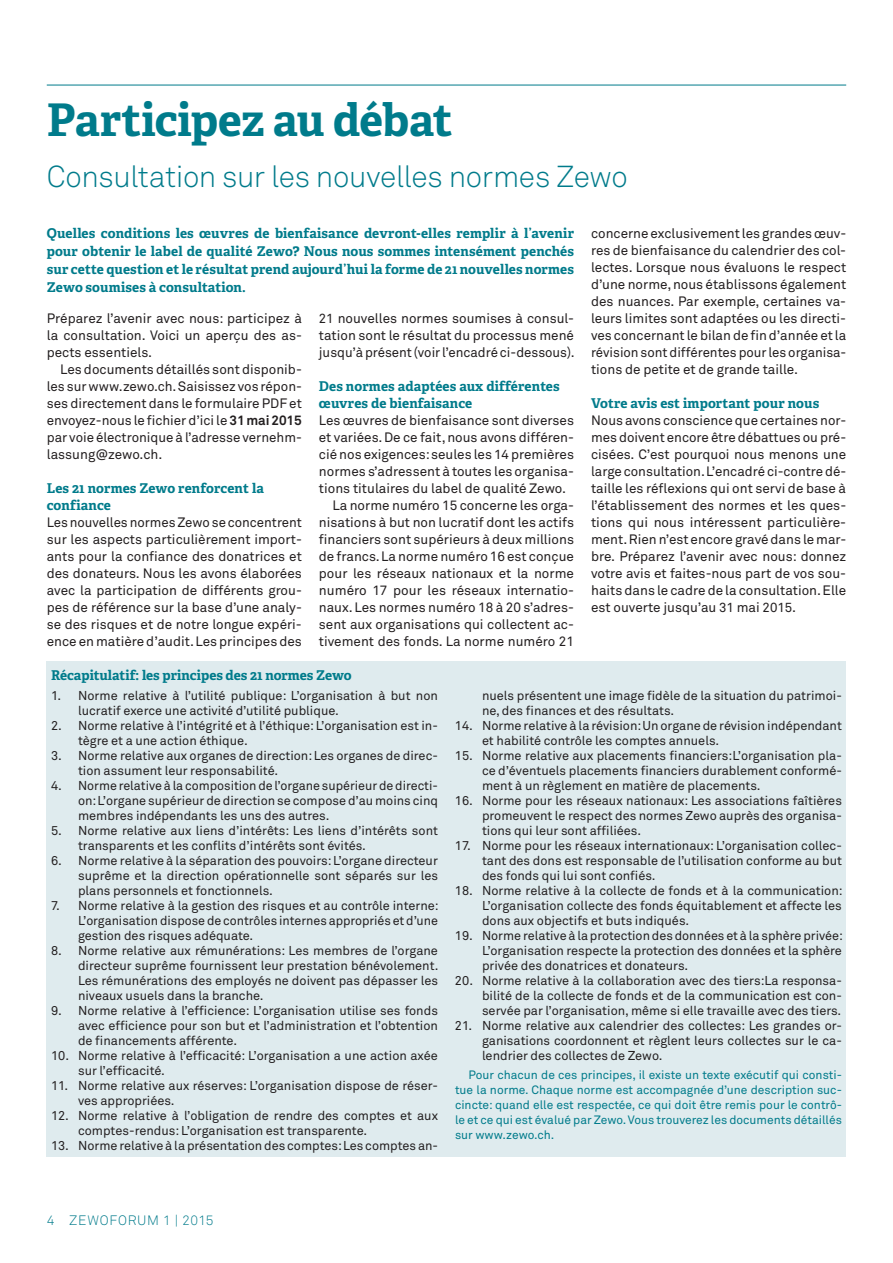
<style>
.page{position:relative;width:893px;height:1263px;background:#fff}
.page>*{position:absolute;margin:0;border:0;box-sizing:border-box;transform-origin:0 0}
.t1{font:700 45px "Adelle Basic";letter-spacing:-.015em;color:#007b8b}
.t2{font:300 30px "Akkurat Std";letter-spacing:-.015em;color:#007b8b}
.t3{font:13.5px/17px "Akkurat Std";color:#231f20;text-align:justify}
.t4{font:700 13.5px/18px "Adelle Basic";letter-spacing:.005em;color:#007b8b}
.t5{font:300 13.5px "Akkurat Std";letter-spacing:.05em;color:#007b8b}
.t6{font:12.75px/15px "Akkurat Std";color:#231f20;text-align:justify}
.t7{font:12px/15px "Akkurat Std";color:#007b8b;text-align:justify}
.s1{font-size:13.2px}
.s2{font-weight:700}
</style>
<div class="page">
<hr style="left:47px;top:85px;width:799px;height:1px;background:#007b8b">
<div style="left:47px;top:661px;width:799px;height:496px;background:#dfebee"></div>
<h1 class="t1" style="left:47px;top:91px;width:407px">Participez au débat</h1>
<h2 class="t2" style="left:47px;top:159px;width:582px">Consultation sur les nouvelles normes Zewo</h2>
<p class="t4" style="left:47px;top:224px;width:529px;text-align:justify">Quelles conditions les œuvres de bienfaisance devront-elles remplir à l’avenir pour obtenir le label de qualité Zewo? Nous nous sommes intensément penchés sur cette question et le résultat prend aujourd’hui la forme de <span class="s1">21</span> nouvelles normes Zewo soumises à consultation.</p>
<p class="t3" style="left:47px;top:310px;width:257px">Préparez l’avenir avec nous: participez à la consultation. Voici un aperçu des as&shy;pects essentiels.</p>
<p class="t3" style="left:47px;top:361px;width:257px;text-indent:14px">Les documents détaillés sont disponib&shy;les sur www.zewo.ch. Saisissez vos répon&shy;ses directement dans le formulaire PDF et envoyez-nous le fichier d’ici le <span class="s2">31 mai 2015 </span>par voie électronique à l’adresse vernehm&shy;lassung@zewo.ch.</p>
<p class="t4" style="left:47px;top:480px;width:219px;line-height:17px">Les 21 normes Zewo renforcent la confiance</p>
<p class="t3" style="left:47px;top:514px;width:257px">Les nouvelles normes Zewo se concentrent sur les aspects particulièrement import&shy;ants pour la confiance des donatrices et des donateurs. Nous les avons élaborées avec la participation de différents grou&shy;pes de référence sur la base d’une analy&shy;se des risques et de notre longue expéri&shy;ence en matière d’audit. Les principes des</p>
<p class="t3" style="left:319px;top:310px;width:257px"><span class="s1">21</span> nouvelles normes soumises à consul&shy;tation sont le résultat du processus mené jusqu’à présent (voir l’encadré ci-dessous).</p>
<p class="t4" style="left:319px;top:378px;width:242px;line-height:17px">Des normes adaptées aux différentes œuvres de bienfaisance</p>
<p class="t3" style="left:319px;top:412px;width:257px">Les œuvres de bienfaisance sont diverses</p>
<p class="t3" style="left:319px;top:429px;width:257px">et variées. De ce fait, nous avons différen-</p>
<p class="t3" style="left:319px;top:446px;width:257px">cié nos exigences: seules les <span class="s1">14</span> premières</p>
<p class="t3" style="left:319px;top:463px;width:257px">normes s’adressent à toutes les organisa-</p>
<p class="t3" style="left:319px;top:480px;width:249px">tions titulaires du label de qualité Zewo.</p>
<p class="t3" style="left:332px;top:497px;width:243px">La norme numéro 15 concerne les orga-</p>
<p class="t3" style="left:319px;top:514px;width:257px">nisations à but non lucratif dont les actifs</p>
<p class="t3" style="left:319px;top:531px;width:257px">financiers sont supérieurs à deux millions</p>
<p class="t3" style="left:319px;top:548px;width:257px">de francs. La norme numéro 16 est conçue</p>
<p class="t3" style="left:319px;top:565px;width:257px">pour les réseaux nationaux et la norme</p>
<p class="t3" style="left:319px;top:582px;width:257px">numéro 17 pour les réseaux internatio-</p>
<p class="t3" style="left:319px;top:599px;width:257px">naux. Les normes numéro 18 à 20 s’adres-</p>
<p class="t3" style="left:319px;top:616px;width:257px">sent aux organisations qui collectent ac-</p>
<p class="t3" style="left:319px;top:634px;width:257px">tivement des fonds. La norme numéro 21</p>
<p class="t3" style="left:591px;top:225px;width:257px">concerne exclusivement les grandes œuv&shy;res de bienfaisance du calendrier des col&shy;lectes. Lorsque nous évaluons le respect d’une norme, nous établissons également des nuances. Par exemple, certaines va&shy;leurs limites sont adaptées ou les directi&shy;ves concernant le bilan de fin d’année et la révision sont différentes pour les organisa&shy;tions de petite et de grande taille.</p>
<p class="t4" style="left:591px;top:394px;width:230px">Votre avis est important pour nous</p>
<p class="t3" style="left:591px;top:412px;width:257px">Nous avons conscience que certaines nor&shy;mes doivent encore être débattues ou pré&shy;cisées. C’est pourquoi nous menons une large consultation. L’encadré ci-contre dé&shy;taille les réflexions qui ont servi de base à l’établissement des normes et les ques&shy;tions qui nous intéressent particulière&shy;ment. Rien n’est encore gravé dans le mar&shy;bre. Préparez l’avenir avec nous: donnez votre avis et faites-nous part de vos sou&shy;haits dans le cadre de la consultation. Elle est ouverte jusqu’au <span class="s1">31</span> mai <span class="s1">2015</span>.</p>
<p class="t4" style="left:51px;top:667px;width:302px">Récapitulatif: les principes des 21 normes Zewo</p>
<p class="t6" style="left:78px;top:688px;width:361px;text-indent:-27px">1. Norme relative à l’utilité publique: L’organisation à but non lucratif exerce une activité d’utilité publique.</p>
<p class="t6" style="left:78px;top:718px;width:361px;text-indent:-27px">2. Norme relative à l’intégrité et à l’éthique: L’organisation est in&shy;tègre et a une action éthique.</p>
<p class="t6" style="left:78px;top:748px;width:361px;text-indent:-27px">3. Norme relative aux organes de direction: Les organes de direc&shy;tion assument leur responsabilité.</p>
<p class="t6" style="left:78px;top:778px;width:362px;text-indent:-27px">4. Norme relative à la composition de l’organe supérieur de directi&shy;on: L’organe supérieur de direction se compose d’au moins cinq membres indépendants les uns des autres.</p>
<p class="t6" style="left:78px;top:823px;width:361px;text-indent:-27px">5. Norme relative aux liens d’intérêts: Les liens d’intérêts sont transparents et les conflits d’intérêts sont évités.</p>
<p class="t6" style="left:78px;top:853px;width:361px;text-indent:-27px">6. Norme relative à la séparation des pouvoirs: L’organe directeur suprême et la direction opérationnelle sont séparés sur les plans personnels et fonctionnels.</p>
<p class="t6" style="left:78px;top:898px;width:362px;text-indent:-27px">7. Norme relative à la gestion des risques et au contrôle interne:<br>L’organisation dispose de contrôles internes appropriés et d’une gestion des risques adéquate.</p>
<p class="t6" style="left:78px;top:943px;width:362px;text-indent:-27px">8. Norme relative aux rémunérations: Les membres de l’organe directeur suprême fournissent leur prestation bénévolement.<br>Les rémunérations des employés ne doivent pas dépasser les niveaux usuels dans la branche.</p>
<p class="t6" style="left:78px;top:1003px;width:361px;text-indent:-27px">9. Norme relative à l’efficience: L’organisation utilise ses fonds avec efficience pour son but et l’administration et l’obtention de financements afférente.</p>
<p class="t6" style="left:78px;top:1048px;width:361px;text-indent:-27px">10. Norme relative à l’efficacité: L’organisation a une action axée sur l’efficacité.</p>
<p class="t6" style="left:78px;top:1078px;width:361px;text-indent:-27px">11. Norme relative aux réserves: L’organisation dispose de réser&shy;ves appropriées.</p>
<p class="t6" style="left:78px;top:1108px;width:361px;text-indent:-27px">12. Norme relative à l’obligation de rendre des comptes et aux comptes-rendus: L’organisation est transparente.</p>
<p class="t6" style="left:51px;top:1138px;width:388px">13. Norme relative à la présentation des comptes: Les comptes an-</p>
<p class="t6" style="left:482px;top:688px;width:361px">nuels présentent une image fidèle de la situation du patrimoi&shy;ne, des finances et des résultats.</p>
<p class="t6" style="left:482px;top:718px;width:361px;text-indent:-27px">14. Norme relative à la révision: Un organe de révision indépendant et habilité contrôle les comptes annuels.</p>
<p class="t6" style="left:482px;top:748px;width:361px;text-indent:-27px">15. Norme relative aux placements financiers:L’organisation pla&shy;ce d’éventuels placements financiers durablement conformé&shy;ment à un règlement en matière de placements.</p>
<p class="t6" style="left:482px;top:793px;width:361px;text-indent:-27px">16. Norme pour les réseaux nationaux: Les associations faîtières promeuvent le respect des normes Zewo auprès des organisa&shy;tions qui leur sont affiliées.</p>
<p class="t6" style="left:482px;top:838px;width:361px;text-indent:-27px">17. Norme pour les réseaux internationaux: L’organisation collec&shy;tant des dons est responsable de l’utilisation conforme au but des fonds qui lui sont confiés.</p>
<p class="t6" style="left:482px;top:883px;width:362px;text-indent:-27px">18. Norme relative à la collecte de fonds et à la communication:<br>L’organisation collecte des fonds équitablement et affecte les dons aux objectifs et buts indiqués.</p>
<p class="t6" style="left:482px;top:928px;width:362px;text-indent:-27px">19. Norme relative à la protection des données et à la sphère privée:<br>L’organisation respecte la protection des données et la sphère privée des donatrices et donateurs.</p>
<p class="t6" style="left:482px;top:973px;width:361px;text-indent:-27px">20. Norme relative à la collaboration avec des tiers:La responsa&shy;bilité de la collecte de fonds et de la communication est con&shy;servée par l’organisation, même si elle travaille avec des tiers.</p>
<p class="t6" style="left:482px;top:1018px;width:361px;text-indent:-27px">21. Norme relative aux calendrier des collectes: Les grandes or&shy;ganisations coordonnent et règlent leurs collectes sur le ca&shy;lendrier des collectes de Zewo.</p>
<p class="t7" style="left:455px;top:1067px;width:388px;text-indent:14px">Pour chacun de ces principes, il existe un texte exécutif qui consti&shy;tue la norme. Chaque norme est accompagnée d’une description suc&shy;cincte: quand elle est respectée, ce qui doit être remis pour le contrô&shy;le et ce qui est évalué par Zewo. Vous trouverez les documents détaillés sur www.zewo.ch.</p>
<p class="t5" style="left:47px;top:1212px;width:168px">4 ZEWOFORUM 1 | 2015</p>
</div>
